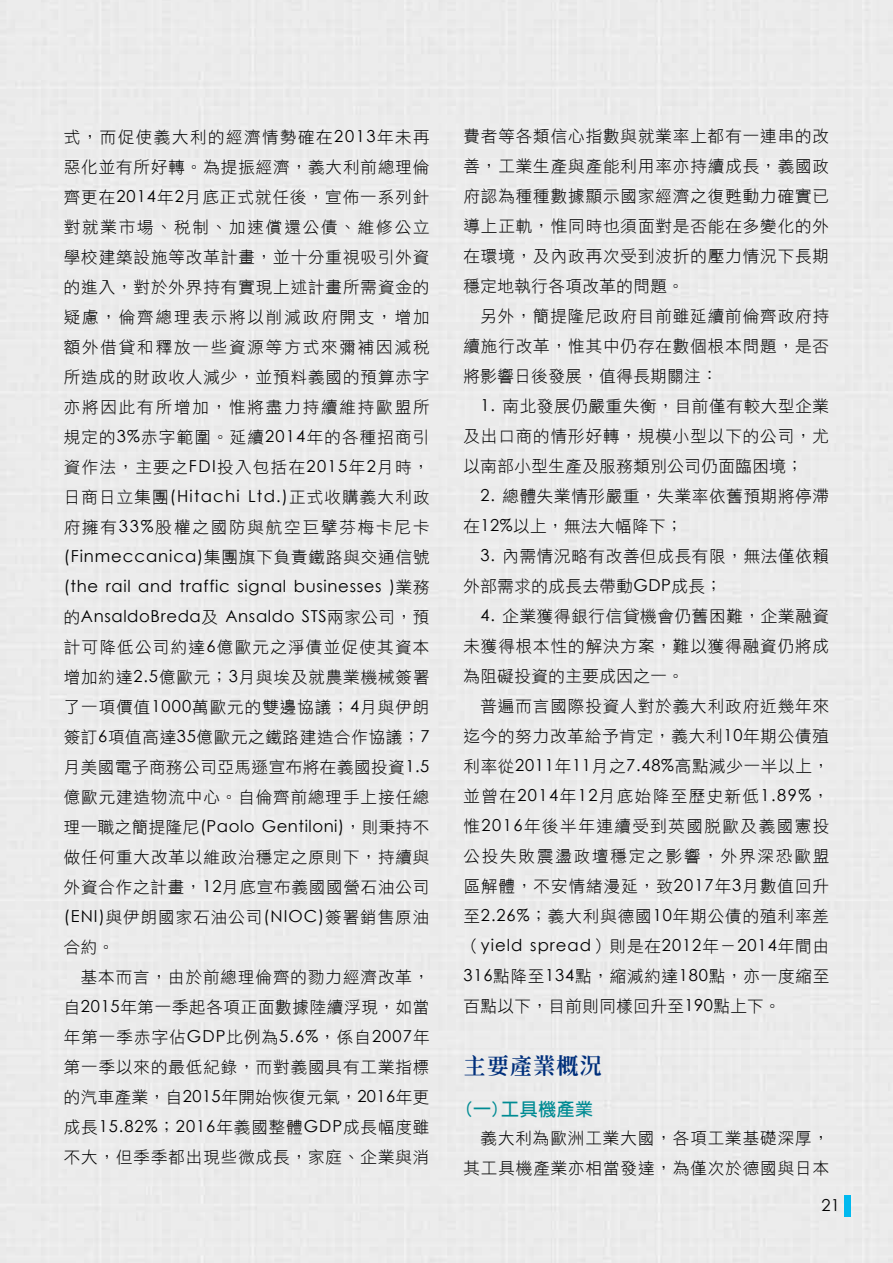
<style>
.page{position:relative;width:893px;height:1263px;background:#ebebeb}
.page>*{position:absolute;margin:0;border:0;box-sizing:border-box;transform-origin:0 0}
.t1{font:22.5px "Stdsung EG Extra Big 5";letter-spacing:.03em;color:#002f7b}
.t2{font:700 18px "New Gothic";letter-spacing:.03em;color:#008b93}
.t3{font:16.5px/30px "DF Hei W3 WIN BF";letter-spacing:.06em;color:#000;text-align:justify}
.t4{font:16.5px/30px "Century Gothic";letter-spacing:.04em;color:#000;text-align:justify}
.t5{font:16.5px/30px "DF Hei W3 WIN BF";letter-spacing:.03em;color:#000}
.t6{font:16.5px "Century Gothic";letter-spacing:.06em;color:#000}
.s1{font-family:"Century Gothic"}
.s2{font-family:"DF Hei W3 WIN BF"}
</style>
<div class="page">
<div style="left:844px;top:1195px;width:6px;height:21px;background:#00b9ef"></div>
<p class="t3" style="left:64px;top:122px;width:367px">式，而促使義大利的經濟情勢確在<span class="s1">2013</span>年未再惡化並有所好轉。為提振經濟，義大利前總理倫齊更在<span class="s1">2014</span>年<span class="s1">2</span>月底正式就任後，宣佈一系列針對就業市場、稅制、加速償還公債、維修公立學校建築設施等改革計畫，並十分重視吸引外資的進入，對於外界持有實現上述計畫所需資金的疑慮，倫齊總理表示將以削減政府開支，增加額外借貸和釋放一些資源等方式來彌補因減稅所造成的財政收人減少，並預料義國的預算赤字亦將因此有所增加，惟將盡力持續維持歐盟所規定的<span class="s1">3%</span>赤字範圍。延續<span class="s1">2014</span>年的各種招商引資作法，主要之<span class="s1">FDI</span>投入包括在<span class="s1">2015</span>年<span class="s1">2</span>月時，日商日立集團<span class="s1">(Hitachi Ltd.)</span>正式收購義大利政府擁有<span class="s1">33%</span>股權之國防與航空巨擘芬梅卡尼卡</p>
<p class="t4" style="left:64px;top:541px;width:367px">(Finmeccanica)<span class="s2">集團旗下負責鐵路與交通信號</span>(the rail and traffic signal businesses )<span class="s2">業務的</span>AnsaldoBreda<span class="s2">及</span> Ansaldo STS<span class="s2">兩家公司，預</span></p>
<p class="t3" style="left:64px;top:632px;width:367px">計可降低公司約達<span class="s1">6</span>億歐元之淨債並促使其資本增加約達<span class="s1">2.5</span>億歐元；<span class="s1">3</span>月與埃及就農業機械簽署了一項價值<span class="s1">1000</span>萬歐元的雙邊協議；<span class="s1">4</span>月與伊朗簽訂<span class="s1">6</span>項值高達<span class="s1">35</span>億歐元之鐵路建造合作協議；<span class="s1">7</span>月美國電子商務公司亞馬遜宣布將在義國投資<span class="s1">1.5</span>億歐元建造物流中心。自倫齊前總理手上接任總</p>
<p class="t4" style="left:64px;top:811px;width:367px"><span class="s2">理一職之簡提隆尼</span>(Paolo Gentiloni)<span class="s2">，則秉持不</span></p>
<p class="t3" style="left:64px;top:842px;width:367px">做任何重大改革以維政治穩定之原則下，持續與外資合作之計畫，<span class="s1">12</span>月底宣布義國國營石油公司<span class="s1">(ENI)</span>與伊朗國家石油公司<span class="s1">(NIOC)</span>簽署銷售原油合約。</p>
<p class="t3" style="left:64px;top:962px;width:367px;text-indent:17px">基本而言，由於前總理倫齊的勠力經濟改革，自<span class="s1">2015</span>年第一季起各項正面數據陸續浮現，如當年第一季赤字佔<span class="s1">GDP</span>比例為<span class="s1">5.6%</span>，係自<span class="s1">2007</span>年第一季以來的最低紀錄，而對義國具有工業指標的汽車產業，自<span class="s1">2015</span>年開始恢復元氣，<span class="s1">2016</span>年更成長<span class="s1">15.82%</span>；<span class="s1">2016</span>年義國整體<span class="s1">GDP</span>成長幅度雖不大，但季季都出現些微成長，家庭、企業與消</p>
<p class="t3" style="left:463px;top:121px;width:367px">費者等各類信心指數與就業率上都有一連串的改善，工業生產與產能利用率亦持續成長，義國政府認為種種數據顯示國家經濟之復甦動力確實已導上正軌，惟同時也須面對是否能在多變化的外在環境，及內政再次受到波折的壓力情況下長期穩定地執行各項改革的問題。</p>
<p class="t3" style="left:463px;top:301px;width:367px;text-indent:17px">另外，簡提隆尼政府目前雖延續前倫齊政府持續施行改革，惟其中仍存在數個根本問題，是否將影響日後發展，值得長期關注：</p>
<p class="t3" style="left:463px;top:391px;width:367px;text-indent:17px"><span class="s1">1.</span> 南北發展仍嚴重失衡，目前僅有較大型企業及出口商的情形好轉，規模小型以下的公司，尤以南部小型生產及服務類別公司仍面臨困境；</p>
<p class="t3" style="left:463px;top:481px;width:367px;text-indent:17px"><span class="s1">2.</span> 總體失業情形嚴重，失業率依舊預期將停滯在<span class="s1">12%</span>以上，無法大幅降下；</p>
<p class="t3" style="left:463px;top:541px;width:367px;text-indent:17px"><span class="s1">3.</span> 內需情況略有改善但成長有限，無法僅依賴外部需求的成長去帶動<span class="s1">GDP</span>成長；</p>
<p class="t3" style="left:463px;top:601px;width:367px;text-indent:17px"><span class="s1">4.</span> 企業獲得銀行信貸機會仍舊困難，企業融資未獲得根本性的解決方案，難以獲得融資仍將成為阻礙投資的主要成因之一。</p>
<p class="t3" style="left:463px;top:691px;width:367px;text-indent:17px">普遍而言國際投資人對於義大利政府近幾年來迄今的努力改革給予肯定，義大利<span class="s1">10</span>年期公債殖利率從<span class="s1">2011</span>年<span class="s1">11</span>月之<span class="s1">7.48%</span>高點減少一半以上，並曾在<span class="s1">2014</span>年<span class="s1">12</span>月底始降至歷史新低<span class="s1">1.89%</span>，惟<span class="s1">2016</span>年後半年連續受到英國脫歐及義國憲投公投失敗震盪政壇穩定之影響，外界深恐歐盟區解體，不安情緒漫延，致<span class="s1">2017</span>年<span class="s1">3</span>月數值回升至<span class="s1">2.26%</span>；義大利與德國<span class="s1">10</span>年期公債的殖利率差</p>
<p class="t6" style="left:463px;top:933px;width:367px"><span class="s2">（</span>yield spread<span class="s2">）則是在</span>2012<span class="s2">年－</span>2014<span class="s2">年間由</span></p>
<p class="t5" style="left:463px;top:961px;width:367px"><span class="s1">316</span>點降至<span class="s1">134</span>點，縮減約達<span class="s1">180</span>點，亦一度縮至百點以下，目前則同樣回升至<span class="s1">190</span>點上下。</p>
<h1 class="t1" style="left:463px;top:1055px;width:140px">主要產業概況</h1>
<p class="t2" style="left:463px;top:1100px;width:131px">(一)工具機產業</p>
<p class="t3" style="left:463px;top:1123px;width:367px;text-align:right">義大利為歐洲工業大國，各項工業基礎深厚，其工具機產業亦相當發達，為僅次於德國與日本</p>
<p class="t4" style="left:821px;top:1190px;width:20px">21</p>
</div>
